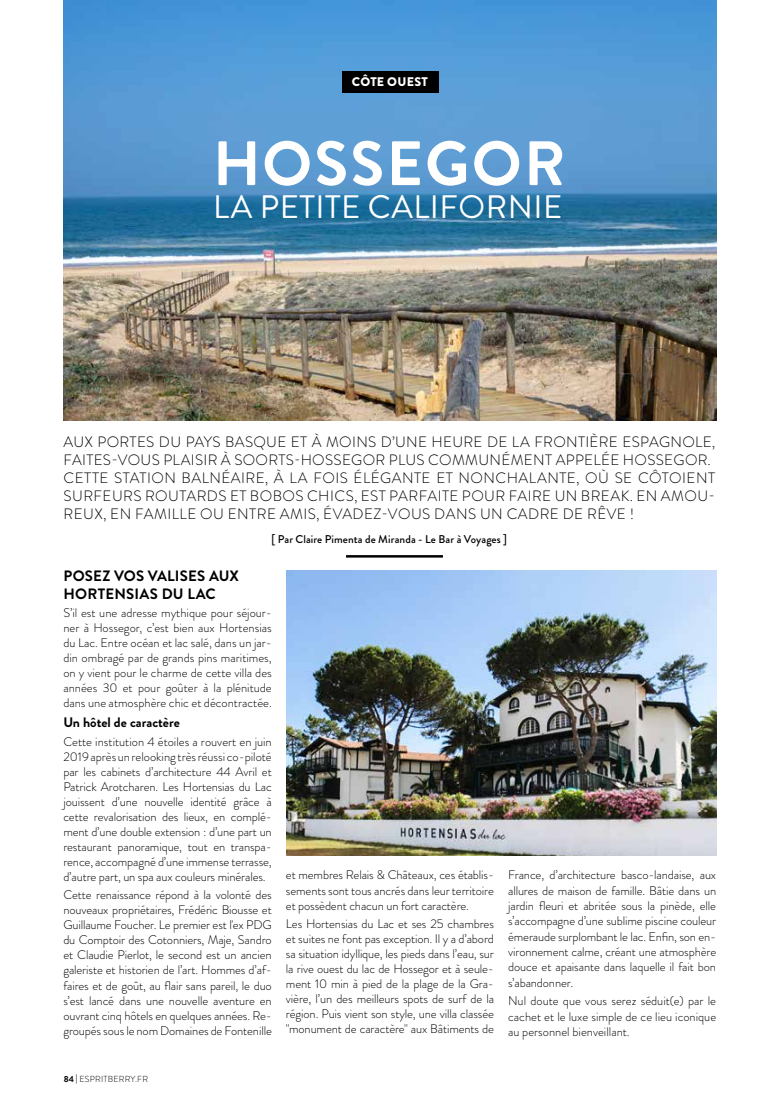
<style>
.page{position:relative;width:780px;height:1110px;background:#fff}
.page>*{position:absolute;margin:0;border:0;box-sizing:border-box;transform-origin:0 0}
.t1{font:700 62.5px "Brandon Grotesque";letter-spacing:.035em;color:#fff}
.t2{font:32.5px "Brandon Grotesque";letter-spacing:.015em;color:#fff}
.t3{font:300 15px/18px "Brandon Grotesque";letter-spacing:.03em;color:#000}
.t4{font:700 15px/17.5px "Brandon Grotesque";letter-spacing:.015em;color:#000}
.t5{font:700 13.75px "Brandon Grotesque";color:#000}
.t6{font:300 12.5px/15px "Brandon Grotesque";letter-spacing:-.01em;color:#000;text-align:justify}
.t7{font:900 12.5px "Brandon Grotesque";letter-spacing:.02em;color:#fff}
.t8{font:500 11.25px "Brandon Grotesque";letter-spacing:.01em;color:#000}
.t9{font:300 8.75px "Brandon Grotesque";letter-spacing:.02em;color:#000}
.s1{font-weight:700}
</style>
<div class="page">
<img style="left:64px;top:0;width:652px;height:420px">
<img style="left:286px;top:570px;width:430px;height:285px">
<div style="left:341px;top:71px;width:97px;height:21px;background:#000"></div>
<hr style="left:346px;top:555px;width:97px;height:2px;background:#000">
<p class="t7" style="left:352px;top:73px;width:78px">CÔTE OUEST</p>
<h1 class="t1" style="left:213px;top:120px;width:354px">HOSSEGOR</h1>
<h2 class="t2" style="left:213px;top:184px;width:350px">LA PETITE CALIFORNIE</h2>
<p class="t3" style="left:63px;top:432px;width:653px">AUX PORTES DU PAYS BASQUE ET À MOINS D’UNE HEURE DE LA FRONTIÈRE ESPAGNOLE, FAITES-VOUS PLAISIR À SOORTS-HOSSEGOR PLUS COMMUNÉMENT APPELÉE HOSSEGOR.<br>CETTE STATION BALNÉAIRE, À LA FOIS ÉLÉGANTE ET NONCHALANTE, OÙ SE CÔTOIENT SURFEURS ROUTARDS ET BOBOS CHICS, EST PARFAITE POUR FAIRE UN BREAK. EN AMOU-REUX, EN FAMILLE OU ENTRE AMIS, ÉVADEZ-VOUS DANS UN CADRE DE RÊVE !</p>
<p class="t8" style="left:271px;top:531px;width:237px">[ Par Claire Pimenta de Miranda - Le Bar à Voyages ]</p>
<p class="t4" style="left:63px;top:567px;width:177px">POSEZ VOS VALISES AUX<br>HORTENSIAS DU LAC</p>
<p class="t6" style="left:63px;top:605px;width:210px">S’il est une adresse mythique pour séjour&shy;ner à Hossegor, c’est bien aux Hortensias du Lac. Entre océan et lac salé, dans un jar&shy;din ombragé par de grands pins maritimes, on y vient pour le charme de cette villa des années 30 et pour goûter à la plénitude dans une atmosphère chic et décontractée.</p>
<p class="t5" style="left:63px;top:712px;width:118px">Un hôtel de caractère</p>
<p class="t6" style="left:63px;top:733px;width:210px">Cette institution 4 étoiles a rouvert en juin 2019 après un relooking très réussi co-piloté par les cabinets d’architecture 44 Avril et Patrick Arotcharen. Les Hortensias du Lac jouissent d’une nouvelle identité grâce à cette revalorisation des lieux, en complé&shy;ment d’une double extension : d’une part un restaurant panoramique, tout en transpa&shy;rence, accompagné d’une immense terrasse, d’autre part, un spa aux couleurs minérales.</p>
<p class="t6" style="left:63px;top:887px;width:210px">Cette renaissance répond à la volonté des nouveaux propriétaires, Frédéric Biousse et Guillaume Foucher. Le premier est l'ex PDG du Comptoir des Cotonniers, Maje, Sandro et Claudie Pierlot, le second est un ancien galeriste et historien de l’art. Hommes d’af&shy;faires et de goût, au flair sans pareil, le duo s’est lancé dans une nouvelle aventure en ouvrant cinq hôtels en quelques années. Re&shy;groupés sous le nom Domaines de Fontenille</p>
<p class="t9" style="left:64px;top:1072px;width:86px"><span class="s1">84 |</span> ESPRITBERRY.FR</p>
<p class="t6" style="left:286px;top:867px;width:209px">et membres Relais &amp; Châteaux, ces établis&shy;sements sont tous ancrés dans leur territoire et possèdent chacun un fort caractère.</p>
<p class="t6" style="left:286px;top:916px;width:209px">Les Hortensias du Lac et ses 25 chambres et suites ne font pas exception. Il y a d’abord sa situation idyllique, les pieds dans l’eau, sur la rive ouest du lac de Hossegor et à seule&shy;ment 10 min à pied de la plage de la Gra&shy;vière, l’un des meilleurs spots de surf de la région. Puis vient son style, une villa classée "monument de caractère" aux Bâtiments de</p>
<p class="t6" style="left:508px;top:867px;width:209px">France, d’architecture basco-landaise, aux allures de maison de famille. Bâtie dans un jardin fleuri et abritée sous la pinède, elle s’accompagne d’une sublime piscine couleur émeraude surplombant le lac. Enfin, son en&shy;vironnement calme, créant une atmosphère douce et apaisante dans laquelle il fait bon s’abandonner.</p>
<p class="t6" style="left:508px;top:993px;width:209px">Nul doute que vous serez séduit(e) par le cachet et le luxe simple de ce lieu iconique au personnel bienveillant.</p>
</div>
